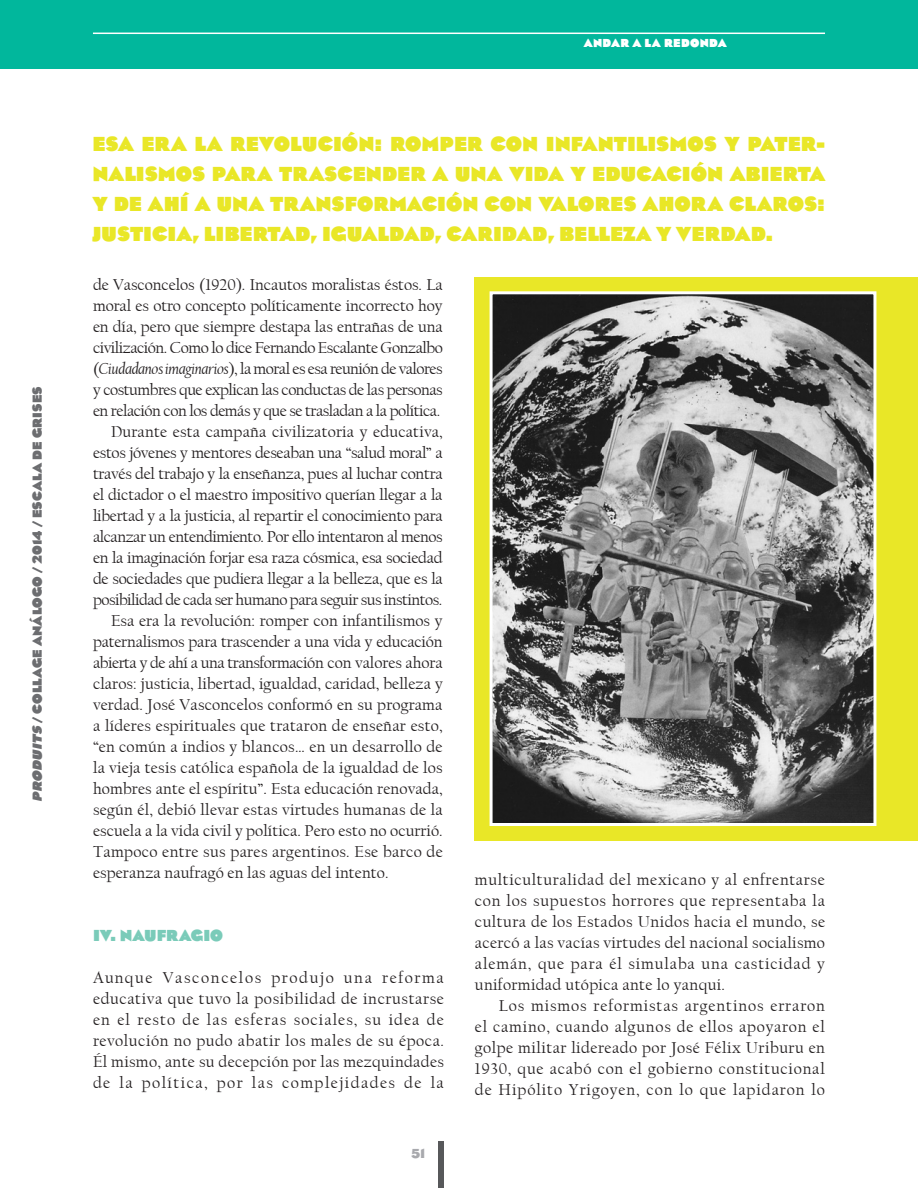
<style>
.page{position:relative;width:918px;height:1188px;background:#fff}
.page>*{position:absolute;margin:0;border:0;box-sizing:border-box;transform-origin:0 0}
.balazos{font:900 21px/30px "Eagle";color:#e9e727;text-align:justify}
.sin_sangria{font:16.5px/21px "Californian FB";letter-spacing:.02em;color:#231f20;text-align:justify}
.t1{font:900 16.5px "Eagle";color:#7acbb9}
.Cedula{font:900 13.5px "Eagle";letter-spacing:.01em;color:#6c6d70}
.t2{font:700 13.5px "Eagle";color:#a8a9ad}
.t3{font:900 12px "Eagle";letter-spacing:.025em;color:#fff}
.s1{font-style:italic}
</style>
<div class="page">
<div style="left:0;top:0;width:918px;height:69px;background:#01b79c"></div>
<div style="left:438px;top:1142px;width:6px;height:46px;background:#57585a"></div>
<hr style="left:93px;top:33px;width:732px;height:1px;background:#fff">
<div style="left:475px;top:277px;width:443px;height:564px;background:#e9e727"></div>
<img style="left:494px;top:295px;width:378px;height:527px">
<div style="left:490px;top:291px;width:386px;height:535px;border:3px solid #fff"></div>
<p class="Cedula" style="left:29px;top:802px;width:417px;rotate:-90deg"><span class="s1">PRODUITS</span> / COLLAGE ANÁLOGO / 2014 / ESCALA DE GRISES</p>
<p class="t3" style="left:584px;top:36px;width:145px">ANDAR A LA REDONDA</p>
<p class="balazos" style="left:92px;top:129px;width:734px">ESA ERA LA REVOLUCIÓN: ROMPER CON INFANTILISMOS Y PATER-NALISMOS PARA TRASCENDER A UNA VIDA Y EDUCACIÓN ABIERTA Y DE AHÍ A UNA TRANSFORMACIÓN CON VALORES AHORA CLAROS:<br>JUSTICIA, LIBERTAD, IGUALDAD, CARIDAD, BELLEZA Y VERDAD.</p>
<p class="sin_sangria" style="left:93px;top:274px;width:351px">de Vasconcelos (1920). Incautos moralistas éstos. La moral es otro concepto políticamente incorrecto hoy en día, pero que siempre destapa las entrañas de una civilización. Como lo dice Fernando Escalante Gonzalbo (<span class="s1">Ciudadanos imaginarios</span>), la moral es esa reunión de valores y costumbres que explican las conductas de las personas en relación con los demás y que se trasladan a la política.</p>
<p class="sin_sangria" style="left:93px;top:421px;width:351px;text-indent:18px">Durante esta campaña civilizatoria y educativa, estos jóvenes y mentores deseaban una “salud moral” a través del trabajo y la enseñanza, pues al luchar contra el dictador o el maestro impositivo querían llegar a la libertad y a la justicia, al repartir el conocimiento para alcanzar un entendimiento. Por ello intentaron al menos en la imaginación forjar esa raza cósmica, esa sociedad de sociedades que pudiera llegar a la belleza, que es la posibilidad de cada ser humano para seguir sus instintos.</p>
<p class="sin_sangria" style="left:93px;top:610px;width:351px;text-indent:18px">Esa era la revolución: romper con infantilismos y paternalismos para trascender a una vida y educación abierta y de ahí a una transformación con valores ahora claros: justicia, libertad, igualdad, caridad, belleza y verdad. José Vasconcelos conformó en su programa a líderes espirituales que trataron de enseñar esto, “en común a indios y blancos… en un desarrollo de la vieja tesis católica española de la igualdad de los hombres ante el espíritu”. Esta educación renovada, según él, debió llevar estas virtudes humanas de la escuela a la vida civil y política. Pero esto no ocurrió.<br>Tampoco entre sus pares argentinos. Ese barco de esperanza naufragó en las aguas del intento.</p>
<p class="t1" style="left:93px;top:925px;width:132px">IV. NAUFRAGIO</p>
<p class="sin_sangria" style="left:93px;top:967px;width:353px">Aunque Vasconcelos produjo una reforma educativa que tuvo la posibilidad de incrustarse en el resto de las esferas sociales, su idea de revolución no pudo abatir los males de su época.<br>Él mismo, ante su decepción por las mezquindades de la política, por las complejidades de la</p>
<p class="t2" style="left:412px;top:1146px;width:15px">51</p>
<p class="sin_sangria" style="left:475px;top:869px;width:352px">multiculturalidad del mexicano y al enfrentarse con los supuestos horrores que representaba la cultura de los Estados Unidos hacia el mundo, se acercó a las vacías virtudes del nacional socialismo alemán, que para él simulaba una casticidad y uniformidad utópica ante lo yanqui.</p>
<p class="sin_sangria" style="left:475px;top:995px;width:352px;text-indent:24px">Los mismos reformistas argentinos erraron el camino, cuando algunos de ellos apoyaron el golpe militar lidereado por José Félix Uriburu en 1930, que acabó con el gobierno constitucional de Hipólito Yrigoyen, con lo que lapidaron lo</p>
</div>
